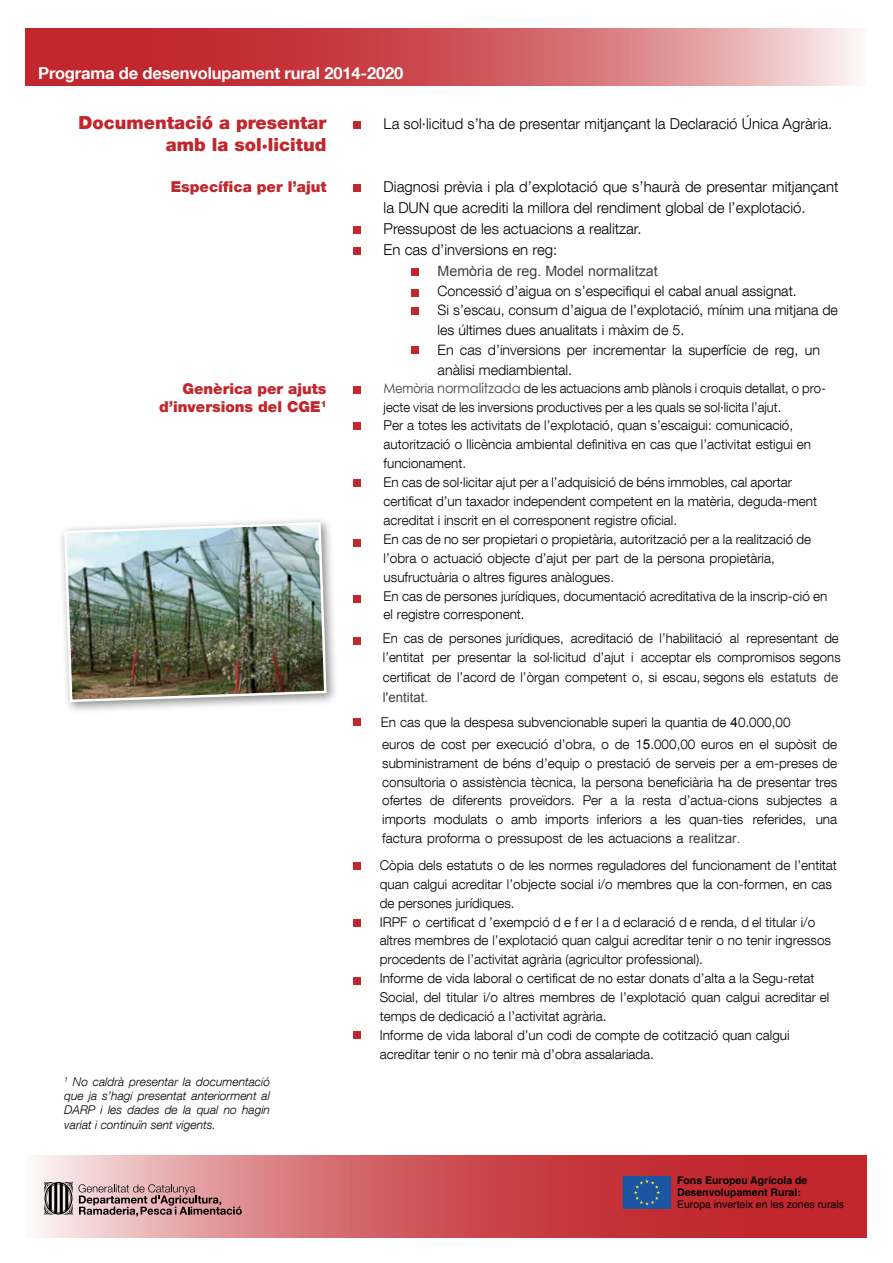
<style>
.page{position:relative;width:893px;height:1263px;background:#fff}
.page>*{position:absolute;margin:0;border:0;box-sizing:border-box;transform-origin:0 0}
.t1{font:900 18px/21.6px "Helvetica Neue LT Com";color:#c1272d;text-align:right}
.t2{font:700 16.5px "Helvetica Neue LT Com";letter-spacing:-.01em;color:#fff}
.t3{font:300 15px/21px "Helvetica Neue LT Com";color:#000}
.t4{font:900 15px/18px "Helvetica Neue LT Com";color:#c1272d;text-align:right}
.t5{font:300 14.25px/20px "Helvetica Neue LT Com";color:#000}
.t6{font:14.25px "Arial";color:#404040}
.t7{font:300 13.5px/18.9px "Helvetica Neue LT Com";color:#000}
.t8{font:13.5px "Arial";color:#404040}
.t9{font:italic 300 12px/14.4px "Helvetica Neue LT Com";color:#000;text-align:justify}
.t10{font:700 10.5px/12.3px "Helvetica";color:#000}
.t11{font:10.5px "Helvetica";color:#000}
.s1{font-family:"Century Gothic";font-weight:400;color:#404040}
.s2{color:#404040}
.s3{font-family:"Arial";font-weight:400;color:#404040}
.s4{font-family:"Arial";font-weight:400}
</style>
<div class="page">
<svg style="left:26px;top:28px;width:832px;height:57px;background:#d16367"></svg>
<svg style="left:36px;top:1155px;width:831px;height:82px;background:#cf5b60"></svg>
<div style="left:58px;top:516px;width:280px;height:198px;background:#000;opacity:.45"></div>
<img style="left:63px;top:521px;width:265px;height:182px">
<div style="left:354px;top:121px;width:7px;height:8px;background:#c1272d"></div>
<div style="left:354px;top:184px;width:7px;height:8px;background:#c1272d"></div>
<div style="left:354px;top:226px;width:7px;height:8px;background:#c1272d"></div>
<div style="left:354px;top:247px;width:7px;height:8px;background:#c1272d"></div>
<div style="left:411px;top:268px;width:7px;height:8px;background:#c1272d"></div>
<div style="left:411px;top:289px;width:7px;height:8px;background:#c1272d"></div>
<div style="left:411px;top:307px;width:7px;height:8px;background:#c1272d"></div>
<div style="left:354px;top:386px;width:7px;height:8px;background:#c1272d"></div>
<div style="left:354px;top:479px;width:7px;height:8px;background:#c1272d"></div>
<div style="left:354px;top:539px;width:7px;height:8px;background:#c1272d"></div>
<div style="left:354px;top:595px;width:7px;height:7px;background:#c1272d"></div>
<div style="left:354px;top:637px;width:7px;height:7px;background:#c1272d"></div>
<div style="left:354px;top:422px;width:7px;height:8px;background:#c1272d"></div>
<div style="left:354px;top:718px;width:7px;height:7px;background:#c1272d"></div>
<div style="left:354px;top:862px;width:7px;height:7px;background:#c1272d"></div>
<div style="left:354px;top:919px;width:7px;height:7px;background:#c1272d"></div>
<div style="left:354px;top:977px;width:7px;height:8px;background:#c1272d"></div>
<div style="left:354px;top:1031px;width:7px;height:8px;background:#c1272d"></div>
<div style="left:623px;top:1176px;width:48px;height:33px;background:#1c55a1"></div>
<svg style="left:634px;top:1179px;width:26px;height:26px"></svg>
<svg style="left:44px;top:1181px;width:29px;height:34px"></svg>
<svg style="left:79px;top:1184px;width:163px;height:32px;background:#b08788"></svg>
<div style="left:411px;top:346px;width:7px;height:8px;background:#c1272d"></div>
<p class="t2" style="left:38px;top:63px;width:366px">Programa de desenvolupament rural 2014-2020</p>
<h1 class="t1" style="left:79px;top:112px;width:250px">Documentació a presentar amb la sol·licitud</h1>
<p class="t4" style="left:171px;top:177px;width:157px">Específica per l’ajut</p>
<p class="t3" style="left:384px;top:113px;width:450px">La sol·licitud s’ha de presentar mitjançant la Declaració Única Agrària.</p>
<p class="t3" style="left:384px;top:176px;width:456px">Diagnosi prèvia i pla d’explotació que s’haurà de presentar mitjançant la DUN que acrediti la millora del rendiment global de l’explotació.<br>Pressupost de les actuacions a realitzar.<br>En cas d’inversions en reg:</p>
<p class="t6" style="left:438px;top:261px;width:222px">Memòria de reg. Model normalitzat</p>
<p class="t5" style="left:438px;top:280px;width:402px">Concessió d’aigua on s’especifiqui el cabal anual assignat.<br>Si s’escau, consum d’aigua de l’explotació, mínim una mitjana de les últimes dues anualitats i màxim de 5.<br>En cas d’inversions per incrementar la superfície de reg, un anàlisi mediambiental.</p>
<p class="t7" style="left:384px;top:378px;width:445px"><span class="s1">M</span><span class="s2">emòria</span> <span class="s1">normalitzada</span> de les actuacions amb plànols i croquis detallat, o pro&shy;jecte visat de les inversions productives per a les quals se sol·licita l’ajut.<br>Per a totes les activitats de l’explotació, quan s’escaigui: comunicació, autorització o llicència ambiental definitiva en cas que l’activitat estigui en funcionament.<br>En cas de sol·licitar ajut per a l’adquisició de béns immobles, cal aportar certificat d’un taxador independent competent en la matèria, deguda-ment acreditat i inscrit en el corresponent registre oficial.<br>En cas de no ser propietari o propietària, autorització per a la realització de l’obra o actuació objecte d’ajut per part de la persona propietària, usufructuària o altres figures anàlogues.<br>En cas de persones jurídiques, documentació acreditativa de la inscrip-ció en el registre corresponent.</p>
<p class="t7" style="left:383px;top:628px;width:459px;line-height:19.4px">En cas de persones jurídiques, acreditació de l’habilitació al representant de l’entitat per presentar la sol·licitud d’ajut i acceptar els compromisos segons certificat de l’acord de l’òrgan competent o, si escau, segons els <span class="s3">estatuts de</span></p>
<p class="t8" style="left:383px;top:689px;width:47px">l'entitat.</p>
<p class="t7" style="left:381px;top:710px;width:458px;line-height:22.2px">En cas que la despesa subvencionable superi la quantia de <span class="s4">4</span>0.000,00<br>euros de cost per execució d’obra, o de 1<span class="s4">5</span>.000,00 euros en el supòsit de</p>
<p class="t7" style="left:382px;top:753px;width:456px;text-align:justify">subministrament de béns d’equip o prestació de serveis per a em-preses de consultoria o assistència tècnica, la persona beneficiària ha de presentar tres ofertes de diferents proveïdors. Per a la resta d’actua-cions subjectes a imports modulats o amb imports inferiors a les quan-ties referides, una factura proforma o pressupost de les actuacions a <span class="s3">realitzar.</span></p>
<p class="t7" style="left:380px;top:855px;width:459px">Còpia dels estatuts o de les normes reguladores del funcionament de l’entitat quan calgui acreditar l’objecte social i/o membres que la con-formen, en cas de persones jurídiques.<br>IRPF o certificat d ’exempció d e f er l a d eclaració d e renda, d el titular i/o altres membres de l’explotació quan calgui acreditar tenir o no tenir ingressos procedents de l’activitat agrària (agricultor professional).<br>Informe de vida laboral o certificat de no estar donats d’alta a la Segu-retat Social, del titular i/o altres membres de l’explotació quan calgui acreditar el temps de dedicació a l’activitat agrària.<br>Informe de vida laboral d’un codi de compte de cotització quan calgui acreditar tenir o no tenir mà d’obra assalariada.</p>
<p class="t4" style="left:159px;top:380px;width:169px">Genèrica per ajuts d’inversions del CGE<sup>1</sup></p>
<p class="t9" style="left:64px;top:1074px;width:207px"><sup>1</sup> No caldrà presentar la documentació que ja s’hagi presentat anteriorment al DARP i les dades de la qual no hagin variat i continuïn sent vigents.</p>
<p class="t10" style="left:677px;top:1174px;width:132px">Fons Europeu Agrícola de<br>Desenvolupament Rural:</p>
<p class="t11" style="left:677px;top:1196px;width:168px">Europa inverteix en les zones rurals</p>
</div>
